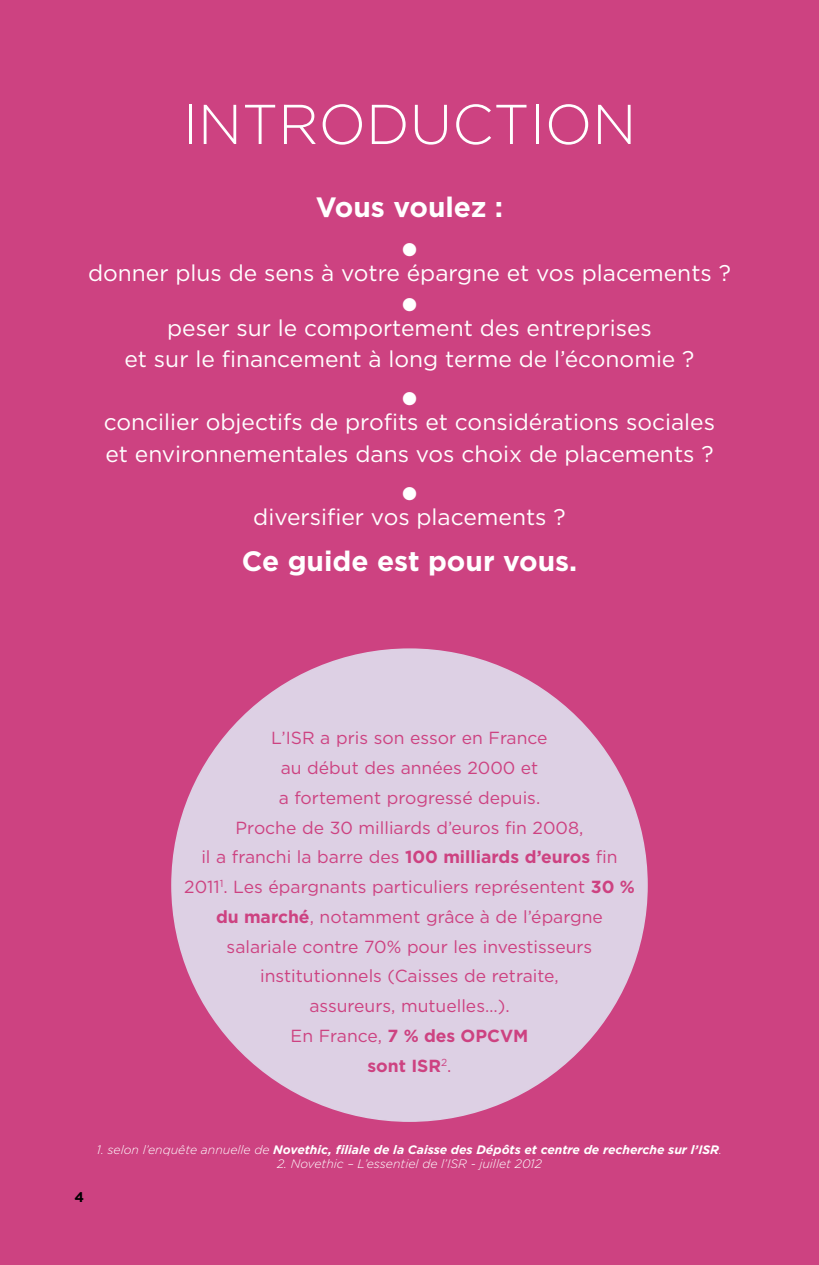
<style>
.page{position:relative;width:819px;height:1265px;background:#cd4281}
.page>*{position:absolute;margin:0;border:0;box-sizing:border-box;transform-origin:0 0}
.t1{font:300 56px "Gotham";color:#fff}
.t2{font:700 28px "Gotham";color:#fff}
.t3{font:22.75px/31.5px "Gotham";color:#fff;text-align:center}
.t4{font:22.75px "Wingdings";color:#fff}
.t5{font:17.5px/29.8px "Gotham";color:#cd4281;text-align:center}
.t6{font:700 14px "Gotham";color:#000}
.t7{font:italic 700 12.25px "Gotham";color:#fff}
.t8{font:italic 300 12.25px "Gotham";color:#fff}
.s1{font-weight:700}
.s2{font-weight:300}
</style>
<div class="page">
<div style="left:172px;top:649px;width:475px;height:472px;background:#ddd0e4;border-radius:50%"></div>
<h1 class="t1" style="left:183px;top:89px;width:455px">INTRODUCTION</h1>
<h2 class="t2" style="left:316px;top:189px;width:189px">Vous voulez :</h2>
<h3 class="t4" style="left:401px;top:237px;width:18px">●</h3>
<h3 class="t3" style="left:88px;top:257px;width:644px">donner plus de sens à votre épargne et vos placements ?</h3>
<h3 class="t4" style="left:401px;top:292px;width:18px">●</h3>
<h3 class="t3" style="left:124px;top:311px;width:571px">peser sur le comportement des entreprises<br>et sur le financement à long terme de l’économie ?</h3>
<h3 class="t4" style="left:401px;top:387px;width:18px">●</h3>
<h3 class="t3" style="left:104px;top:406px;width:612px;text-align:left">concilier objectifs de profits et considérations sociales et environnementales dans vos choix de placements ?</h3>
<h3 class="t4" style="left:401px;top:481px;width:18px">●</h3>
<h3 class="t3" style="left:253px;top:500px;width:314px">diversifier vos placements ?</h3>
<h2 class="t2" style="left:242px;top:542px;width:337px">Ce guide est pour vous.</h2>
<p class="t5" style="left:184px;top:723px;width:452px">L’ISR a pris son essor en France<br>au début des années 2000 et<br>a fortement progressé depuis.<br>Proche de 30 milliards d’euros fin 2008,<br>il a franchi la barre des <span class="s1">100 milliards d’euros</span> fin 2011<sup>1</sup>. Les épargnants particuliers représentent <span class="s1">30 % du marché</span>, notamment grâce à de l’épargne salariale contre 70% pour les investisseurs institutionnels (Caisses de retraite,<br>assureurs, mutuelles…).<br>En France, <span class="s1">7 % des OPCVM<br>sont ISR</span><sup>2</sup>.</p>
<p class="t6" style="left:74px;top:1188px;width:11px">4</p>
<p class="t7" style="left:97px;top:1141px;width:626px"><span class="s2">1. selon l’enquête annuelle de</span> Novethic, filiale de la Caisse des Dépôts et centre de recherche sur l’ISR<span class="s2">.</span></p>
<p class="t8" style="left:277px;top:1156px;width:266px">2. Novethic – L’essentiel de l’ISR - juillet 2012</p>
</div>
